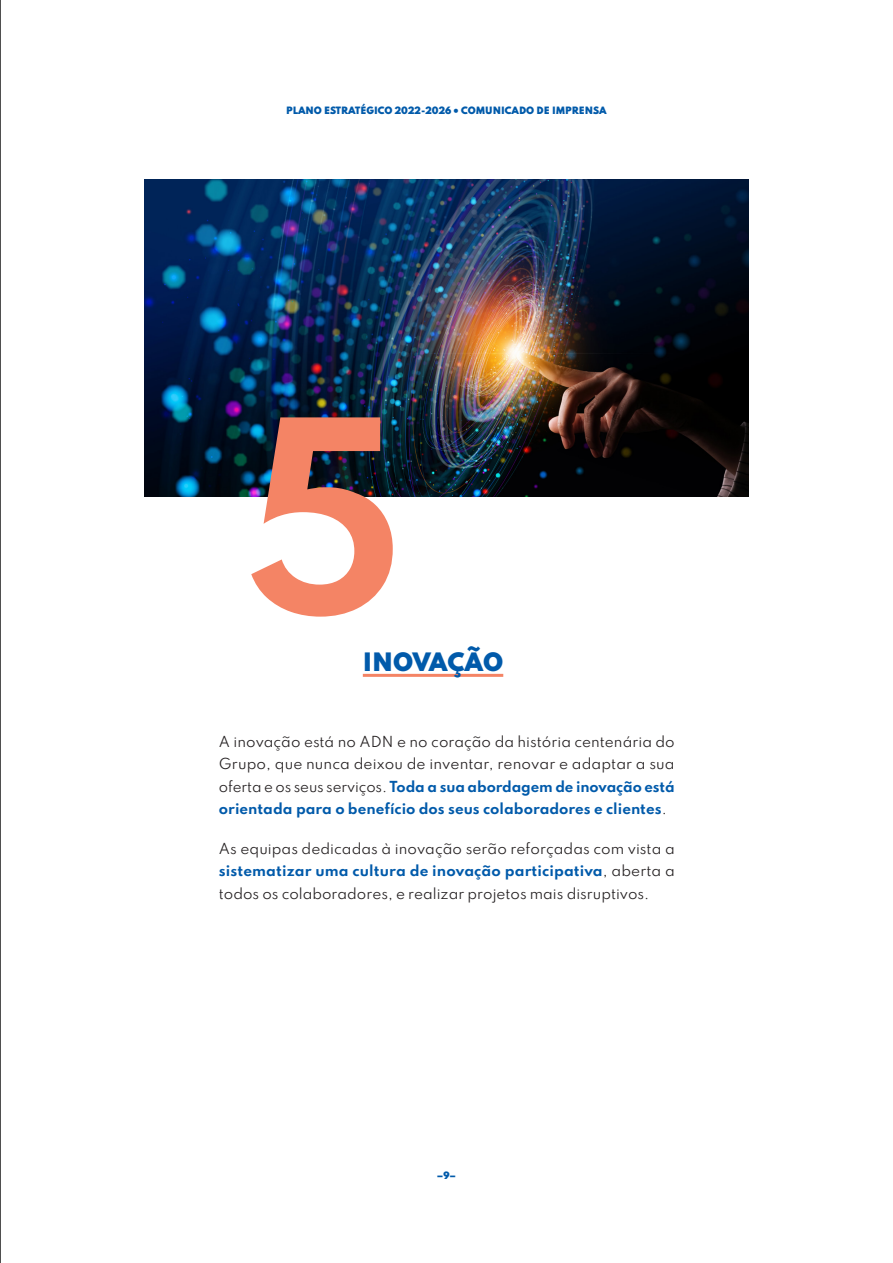
<style>
.page{position:relative;width:893px;height:1263px;background:#fff}
.page>*{position:absolute;margin:0;border:0;box-sizing:border-box;transform-origin:0 0}
.t1{font:700 237.15px "Spartan";color:#f48465}
.t2{font:900 22.5px "Spartan";color:#015aaa}
.t3{font:13.5px/22.5px "Spartan";color:#231f20;text-align:justify}
.t4{font:900 9px "Spartan";color:#015aaa}
.s1{font-weight:700;color:#015aaa}
</style>
<div class="page">
<hr style="left:0;top:0;width:1px;height:1263px;background:#000">
<hr style="left:363px;top:674px;width:140px;height:3px;background:#f48465">
<img style="left:145px;top:179px;width:604px;height:317px">
<p class="t4" style="left:286px;top:104px;width:322px">PLANO ESTRATÉGICO 2022-2026 • COMUNICADO DE IMPRENSA</p>
<p class="t1" style="left:244px;top:340px;width:164px">5</p>
<p class="t2" style="left:363px;top:645px;width:142px">INOVAÇÃO</p>
<p class="t3" style="left:219px;top:730px;width:457px">A inovação está no ADN e no coração da história centenária do Grupo, que nunca deixou de inventar, renovar e adaptar a sua oferta e os seus serviços. <span class="s1">Toda a sua abordagem de inovação está orientada para o benefício dos seus colaboradores e clientes</span>.</p>
<p class="t3" style="left:219px;top:837px;width:457px">As equipas dedicadas à inovação serão reforçadas com vista a <span class="s1">sistematizar uma cultura de inovação participativa</span>, aberta a todos os colaboradores, e realizar projetos mais disruptivos.</p>
<p class="t4" style="left:437px;top:1169px;width:21px">–9–</p>
</div>
